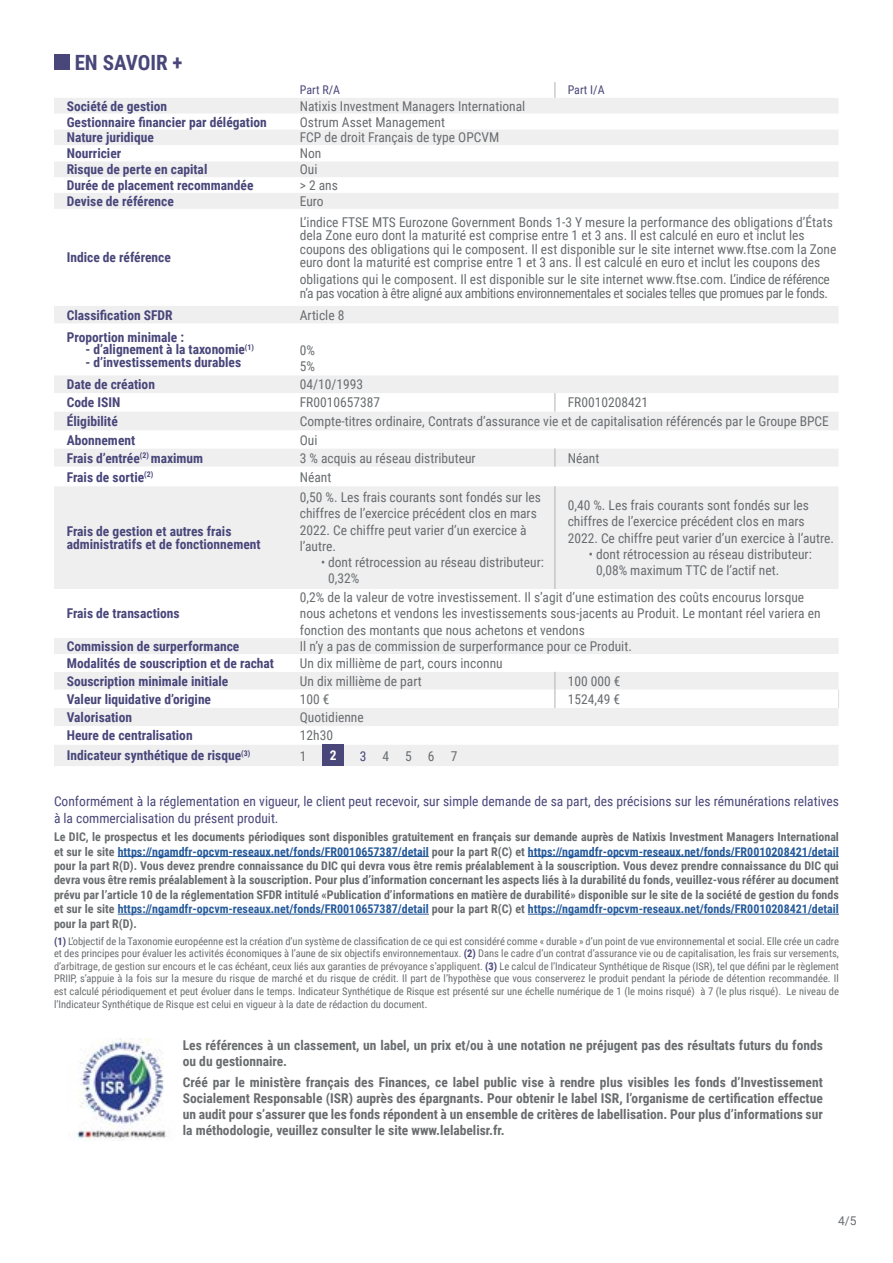
<style>
.page{position:relative;width:893px;height:1263px;background:#fff}
.page>*{position:absolute;margin:0;border:0;box-sizing:border-box;transform-origin:0 0}
.t1{font:700 21px "Roboto Condensed";color:#49477a}
.t2{font:13.5px/16.2px "Roboto Condensed";color:#696d6f}
.t3{font:700 13.5px/12.8px "Roboto Condensed";color:#49477a}
.t4{font:700 13.5px/16.2px "Roboto Condensed";color:#696d6f;text-align:justify}
.t5{font:13.5px/14.2px "Roboto Condensed";letter-spacing:-.03em;color:#696d6f}
.t6{font:13.5px/16.2px "Roboto Condensed";color:#49477a}
.t7{font:13.5px/16.2px "Roboto Condensed";color:#696d6f;scale:.9 1}
.t8{font:700 13.5px "Roboto Condensed";color:#fff}
.t9{font:700 12px/14.4px "Roboto Condensed";color:#696d6f;text-align:justify}
.t10{font:12px "Roboto Condensed";color:#49477a}
.t11{font:12px "Roboto";color:#696c6f}
.t12{font:10.5px/12.6px "Roboto Condensed";color:#696d6f;text-align:justify}
.s1{color:#49477a}
.s2{color:#275b9b}
.s3{font-weight:700;color:#49477a}
.s4{color:#706f6f}
</style>
<div class="page">
<hr style="left:118px;top:856px;width:311px;height:1px;background:#275b9b">
<hr style="left:528px;top:856px;width:311px;height:1px;background:#275b9b">
<hr style="left:118px;top:914px;width:311px;height:1px;background:#275b9b">
<hr style="left:528px;top:914px;width:311px;height:1px;background:#275b9b">
<div style="left:54px;top:54px;width:16px;height:16px;background:#49477a"></div>
<div style="left:54px;top:98px;width:784px;height:668px;background:#efeff0"></div>
<svg style="left:54px;top:114px;width:785px;height:630px"></svg>
<svg style="left:54px;top:589px;width:785px;height:49px"></svg>
<svg style="left:555px;top:393px;width:1px;height:18px"></svg>
<svg style="left:555px;top:448px;width:1px;height:19px"></svg>
<hr style="left:555px;top:486px;width:1px;height:103px;background:#afb1b3">
<svg style="left:555px;top:672px;width:1px;height:36px"></svg>
<svg style="left:838px;top:690px;width:1px;height:18px"></svg>
<div style="left:322px;top:745px;width:22px;height:21px;background:#49477a"></div>
<img style="left:77px;top:1039px;width:90px;height:102px">
<h1 class="t1" style="left:75px;top:48px;width:109px">EN SAVOIR +</h1>
<p class="t10" style="left:300px;top:82px;width:42px">Part R/A</p>
<p class="t10" style="left:568px;top:82px;width:38px">Part I/A</p>
<p class="t3" style="left:67px;top:99px;width:102px">Société de gestion</p>
<p class="t2" style="left:300px;top:97px;width:227px">Natixis Investment Managers International</p>
<p class="t3" style="left:67px;top:115px;width:202px">Gestionnaire financier par délégation</p>
<p class="t2" style="left:300px;top:113px;width:147px">Ostrum Asset Management</p>
<p class="t3" style="left:67px;top:131px;width:89px">Nature juridique</p>
<p class="t2" style="left:300px;top:129px;width:201px">FCP de droit Français de type OPCVM</p>
<p class="t3" style="left:67px;top:147px;width:56px">Nourricier</p>
<p class="t2" style="left:300px;top:145px;width:23px">Non</p>
<p class="t3" style="left:67px;top:163px;width:142px">Risque de perte en capital</p>
<p class="t2" style="left:300px;top:161px;width:19px">Oui</p>
<p class="t3" style="left:67px;top:178px;width:188px">Durée de placement recommandée</p>
<p class="t2" style="left:300px;top:177px;width:40px">&gt; 2 ans</p>
<p class="t3" style="left:67px;top:194px;width:109px">Devise de référence</p>
<p class="t2" style="left:300px;top:192px;width:25px">Euro</p>
<p class="t3" style="left:67px;top:251px;width:106px">Indice de référence</p>
<p class="t2" style="left:300px;top:215px;width:538px;line-height:13.5px">L’indice FTSE MTS Eurozone Government Bonds 1-3 Y mesure la performance des obligations d’États dela Zone euro dont la maturité est comprise entre 1 et 3 ans. Il est calculé en euro et inclut les coupons des obligations qui le composent. Il est disponible sur le site internet www.ftse.com la Zone euro dont la maturité est comprise entre 1 et 3 ans. Il est calculé en euro et inclut les coupons des</p>
<p class="t5" style="left:300px;top:271px;width:532px">obligations qui le composent. Il est disponible sur le site internet www.ftse.com. L’indice de référence n’a pas vocation à être aligné aux ambitions environnementales et sociales telles que promues par le fonds.</p>
<p class="t3" style="left:67px;top:308px;width:107px">Classification SFDR</p>
<p class="t2" style="left:300px;top:306px;width:46px">Article 8</p>
<p class="t3" style="left:67px;top:330px;width:119px">Proportion minimale :</p>
<p class="t3" style="left:85px;top:343px;width:170px">- d’alignement à la taxonomie<sup>(1)</sup></p>
<p class="t3" style="left:85px;top:356px;width:157px">- d’investissements durables</p>
<p class="t2" style="left:300px;top:341px;width:17px">0%<br>5%</p>
<p class="t3" style="left:67px;top:378px;width:90px">Date de création</p>
<p class="t2" style="left:300px;top:376px;width:65px">04/10/1993</p>
<p class="t3" style="left:67px;top:396px;width:55px">Code ISIN</p>
<p class="t2" style="left:300px;top:394px;width:82px">FR0010657387</p>
<p class="t2" style="left:568px;top:394px;width:82px">FR0010208421</p>
<p class="t3" style="left:67px;top:414px;width:53px">Éligibilité</p>
<p class="t2" style="left:300px;top:413px;width:531px">Compte-titres ordinaire, Contrats d’assurance vie et de capitalisation référencés par le Groupe BPCE</p>
<p class="t3" style="left:67px;top:433px;width:70px">Abonnement</p>
<p class="t2" style="left:300px;top:431px;width:19px">Oui</p>
<p class="t3" style="left:67px;top:451px;width:138px">Frais d’entrée<sup>(2)</sup> maximum</p>
<p class="t2" style="left:300px;top:449px;width:177px">3 % acquis au réseau distributeur</p>
<p class="t2" style="left:568px;top:449px;width:33px">Néant</p>
<p class="t3" style="left:67px;top:470px;width:88px">Frais de sortie<sup>(2)</sup></p>
<p class="t2" style="left:300px;top:468px;width:33px">Néant</p>
<p class="t3" style="left:67px;top:525px;width:195px">Frais de gestion et autres frais administratifs et de fonctionnement</p>
<p class="t3" style="left:67px;top:607px;width:114px">Frais de transactions</p>
<p class="t2" style="left:300px;top:489px;width:243px">0,50 %. Les frais courants sont fondés sur les chiffres de l’exercice précédent clos en mars 2022. Ce chiffre peut varier d’un exercice à l’autre.</p>
<p class="t7" style="left:328px;top:553px;width:241px;text-indent:-7px">• dont rétrocession au réseau distributeur:<br>0,32%</p>
<p class="t2" style="left:568px;top:497px;width:268px">0,40 %. Les frais courants sont fondés sur les chiffres de l’exercice précédent clos en mars<br>2022. Ce chiffre peut varier d’un exercice à l’autre.</p>
<p class="t7" style="left:596px;top:545px;width:241px;text-indent:-7px">• dont rétrocession au réseau distributeur:<br>0,08% maximum TTC de l’actif net.</p>
<p class="t2" style="left:300px;top:589px;width:522px">0,2% de la valeur de votre investissement. Il s’agit d’une estimation des coûts encourus lorsque nous achetons et vendons les investissements sous-jacents au Produit. Le montant réel variera en fonction des montants que nous achetons et vendons</p>
<p class="t3" style="left:67px;top:639px;width:174px">Commission de surperformance</p>
<p class="t2" style="left:300px;top:638px;width:334px">Il n’y a pas de commission de surperformance pour ce Produit.</p>
<p class="t3" style="left:67px;top:656px;width:209px">Modalités de souscription et de rachat</p>
<p class="t2" style="left:300px;top:654px;width:204px">Un dix millième de part, cours inconnu</p>
<p class="t3" style="left:67px;top:674px;width:163px">Souscription minimale initiale</p>
<p class="t2" style="left:300px;top:672px;width:124px">Un dix millième de part</p>
<p class="t2" style="left:568px;top:672px;width:54px">100 000 €</p>
<p class="t3" style="left:67px;top:692px;width:146px">Valeur liquidative d’origine</p>
<p class="t2" style="left:300px;top:690px;width:31px">100 €</p>
<p class="t2" style="left:568px;top:690px;width:54px">1524,49 €</p>
<p class="t3" style="left:67px;top:710px;width:67px">Valorisation</p>
<p class="t2" style="left:300px;top:709px;width:65px">Quotidienne</p>
<p class="t3" style="left:67px;top:729px;width:127px">Heure de centralisation</p>
<p class="t2" style="left:300px;top:727px;width:35px">12h30</p>
<p class="t3" style="left:67px;top:749px;width:185px">Indicateur synthétique de risque<sup>(3)</sup></p>
<p class="t2" style="left:300px;top:748px;width:8px">1</p>
<p class="t8" style="left:330px;top:746px;width:8px">2</p>
<p class="t2" style="left:360px;top:748px;width:99px"><span class="s1">3</span> 4 5 6 7</p>
<p class="t6" style="left:54px;top:793px;width:786px">Conformément à la réglementation en vigueur, le client peut recevoir, sur simple demande de sa part, des précisions sur les rémunérations relatives à la commercialisation du présent produit.</p>
<p class="t9" style="left:54px;top:829px;width:786px">Le DIC, le prospectus et les documents périodiques sont disponibles gratuitement en français sur demande auprès de Natixis Investment Managers International et sur le site <span class="s2">https://ngamdfr-opcvm-reseaux.net/fonds/FR0010657387/detail</span> pour la part R(C) et <span class="s2">https://ngamdfr-opcvm-reseaux.net/fonds/FR0010208421/detail </span>pour la part R(D). Vous devez prendre connaissance du DIC qui devra vous être remis préalablement à la souscription. Vous devez prendre connaissance du DIC qui devra vous être remis préalablement à la souscription. Pour plus d’information concernant les aspects liés à la durabilité du fonds, veuillez-vous référer au document prévu par l’article 10 de la réglementation SFDR intitulé «Publication d’informations en matière de durabilité» disponible sur le site de la société de gestion du fonds et sur le site <span class="s2">https://ngamdfr-opcvm-reseaux.net/fonds/FR0010657387/detail</span> pour la part R(C) et <span class="s2">https://ngamdfr-opcvm-reseaux.net/fonds/FR0010208421/detail </span>pour la part R(D).</p>
<p class="t12" style="left:54px;top:934px;width:786px"><span class="s3">(1)</span> L’objectif de la Taxonomie européenne est la création d’un système de classification de ce qui est considéré comme « durable » d’un point de vue environnemental et social. Elle crée un cadre et des principes pour évaluer les activités économiques à l’aune de six objectifs environnementaux. <span class="s3">(2)</span> <span class="s4">Dans le cadre d’un contrat d’assurance vie ou de capitalisation, les frais sur versements, d’arbitrage, de gestion sur encours et le cas échéant, ceux liés aux garanties de prévoyance s’appliquent.</span> <span class="s3">(3)</span> Le calcul de l’Indicateur Synthétique de Risque (ISR), tel que défini par le règlement PRIIP, s’appuie à la fois sur la mesure du risque de marché et du risque de crédit. Il part de l’hypothèse que vous conserverez le produit pendant la période de détention recommandée. Il est calculé périodiquement et peut évoluer dans le temps. Indicateur Synthétique de Risque est présenté sur une échelle numérique de 1 (le moins risqué) à 7 (le plus risqué). Le niveau de l’Indicateur Synthétique de Risque est celui en vigueur à la date de rédaction du document.</p>
<p class="t4" style="left:183px;top:1036px;width:641px">Les références à un classement, un label, un prix et/ou à une notation ne préjugent pas des résultats futurs du fonds ou du gestionnaire.</p>
<p class="t4" style="left:183px;top:1073px;width:641px">Créé par le ministère français des Finances, ce label public vise à rendre plus visibles les fonds d’Investissement Socialement Responsable (ISR) auprès des épargnants. Pour obtenir le label ISR, l’organisme de certification effectue un audit pour s’assurer que les fonds répondent à un ensemble de critères de labellisation. Pour plus d’informations sur la méthodologie, veuillez consulter le site www.lelabelisr.fr.</p>
<p class="t11" style="left:838px;top:1212px;width:20px">4/5</p>
</div>
